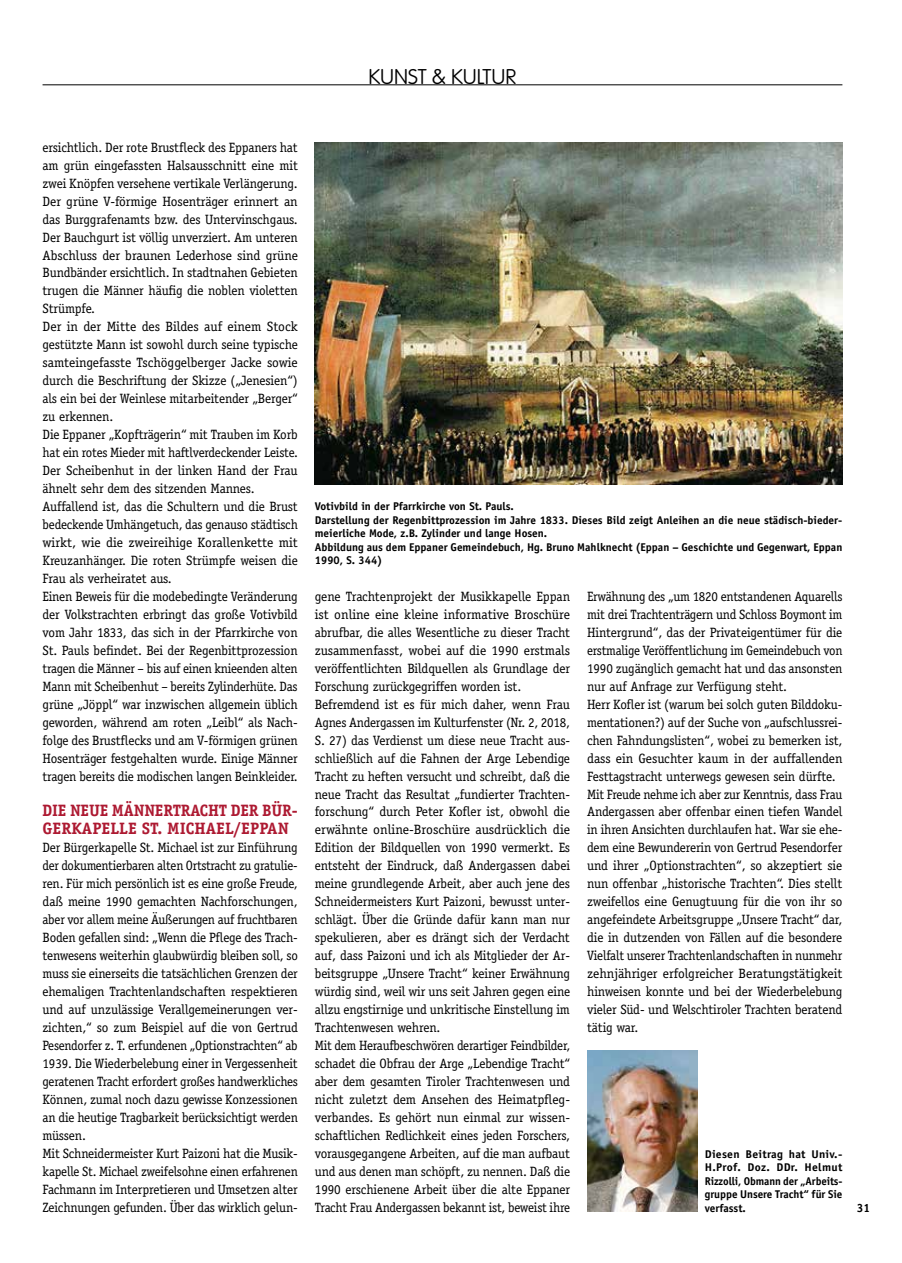
<style>
.page{position:relative;width:902px;height:1263px;background:#fff}
.page>*{position:absolute;margin:0;border:0;box-sizing:border-box;transform-origin:0 0}
.t1{font:100 21px "VAG Rounded";color:#000}
.t2{font:700 16.5px/18px "Officina Serif";letter-spacing:-.01em;color:#ad1931}
.t3{font:13.5px/18px "Officina Serif Std";letter-spacing:-.01em;color:#000}
.t4{font:13.5px/18px "Officina Serif Std";letter-spacing:-.01em;color:#000;scale:.96 1}
.t5{font:700 12px "Officina Serif";color:#000}
.t6{font:700 11.25px/13.5px "Officina Sans Std";color:#000}
.t7{font:700 11.25px/13.5px "Officina Sans Std";color:#000;text-align:justify;scale:1.04 1}
</style>
<div class="page">
<hr style="left:43px;top:85px;width:799px;height:1px;background:#000">
<img style="left:587px;top:1051px;width:110px;height:161px">
<img style="left:315px;top:142px;width:527px;height:342px">
<h1 class="t1" style="left:368px;top:65px;width:149px">KUNST &amp; KULTUR</h1>
<p class="t3" style="left:43px;top:138px;width:257px">ersichtlich. Der rote Brustfleck des Eppaners hat am grün eingefassten Halsausschnitt eine mit zwei Knöpfen versehene vertikale Verlängerung.<br>Der grüne V-förmige Hosenträger erinnert an das Burggrafenamts bzw. des Untervinschgaus.<br>Der Bauchgurt ist völlig unverziert. Am unteren Abschluss der braunen Lederhose sind grüne Bundbänder ersichtlich. In stadtnahen Gebieten trugen die Männer häufig die noblen violetten Strümpfe.<br>Der in der Mitte des Bildes auf einem Stock gestützte Mann ist sowohl durch seine typische samteingefasste Tschöggelberger Jacke sowie durch die Beschriftung der Skizze („Jenesien“) als ein bei der Weinlese mitarbeitender „Berger“ zu erkennen.<br>Die Eppaner „Kopfträgerin“ mit Trauben im Korb hat ein rotes Mieder mit haftlverdeckender Leiste.<br>Der Scheibenhut in der linken Hand der Frau ähnelt sehr dem des sitzenden Mannes.<br>Auffallend ist, das die Schultern und die Brust bedeckende Umhängetuch, das genauso städtisch wirkt, wie die zweireihige Korallenkette mit Kreuzanhänger. Die roten Strümpfe weisen die Frau als verheiratet aus.<br>Einen Beweis für die modebedingte Veränderung der Volkstrachten erbringt das große Votivbild vom Jahr 1833, das sich in der Pfarrkirche von St. Pauls befindet. Bei der Regenbittprozession tragen die Männer – bis auf einen knieenden alten Mann mit Scheibenhut – bereits Zylinderhüte. Das grüne „Jöppl“ war inzwischen allgemein üblich geworden, während am roten „Leibl“ als Nach&shy;folge des Brustflecks und am V-förmigen grünen Hosenträger festgehalten wurde. Einige Männer tragen bereits die modischen langen Beinkleider.</p>
<p class="t2" style="left:43px;top:802px;width:257px">DIE NEUE MÄNNERTRACHT DER BÜR-<br>GERKAPELLE ST. MICHAEL/EPPAN</p>
<p class="t3" style="left:43px;top:839px;width:257px">Der Bürgerkapelle St. Michael ist zur Einführung der dokumentierbaren alten Ortstracht zu gratulie&shy;ren. Für mich persönlich ist es eine große Freude, daß meine 1990 gemachten Nachforschungen, aber vor allem meine Äußerungen auf fruchtbaren Boden gefallen sind: „Wenn die Pflege des Trach&shy;tenwesens weiterhin glaubwürdig bleiben soll, so muss sie einerseits die tatsächlichen Grenzen der ehemaligen Trachtenlandschaften respektieren und auf unzulässige Verallgemeinerungen ver&shy;zichten,“ so zum Beispiel auf die von Gertrud Pesendorfer z. T. erfundenen „Optionstrachten“ ab 1939. Die Wiederbelebung einer in Vergessenheit geratenen Tracht erfordert großes handwerkliches Können, zumal noch dazu gewisse Konzessionen an die heutige Tragbarkeit berücksichtigt werden müssen.<br>Mit Schneidermeister Kurt Paizoni hat die Musik&shy;kapelle St. Michael zweifelsohne einen erfahrenen Fachmann im Interpretieren und Umsetzen alter Zeichnungen gefunden. Über das wirklich gelun-</p>
<p class="t6" style="left:315px;top:500px;width:529px">Votivbild in der Pfarrkirche von St. Pauls.<br>Darstellung der Regenbittprozession im Jahre 1833. Dieses Bild zeigt Anleihen an die neue städisch-bieder&shy;meierliche Mode, z.B. Zylinder und lange Hosen.<br>Abbildung aus dem Eppaner Gemeindebuch, Hg. Bruno Mahlknecht (Eppan – Geschichte und Gegenwart, Eppan 1990, S. 344)</p>
<p class="t3" style="left:315px;top:587px;width:257px">gene Trachtenprojekt der Musikkapelle Eppan ist online eine kleine informative Broschüre abrufbar, die alles Wesentliche zu dieser Tracht zusammenfasst, wobei auf die 1990 erstmals veröffentlichten Bildquellen als Grundlage der Forschung zurückgegriffen worden ist.<br>Befremdend ist es für mich daher, wenn Frau Agnes Andergassen im Kulturfenster (Nr. 2, 2018, S. 27) das Verdienst um diese neue Tracht aus&shy;schließlich auf die Fahnen der Arge Lebendige Tracht zu heften versucht und schreibt, daß die neue Tracht das Resultat „fundierter Trachten&shy;forschung“ durch Peter Kofler ist, obwohl die erwähnte online-Broschüre ausdrücklich die Edition der Bildquellen von 1990 vermerkt. Es entsteht der Eindruck, daß Andergassen dabei meine grundlegende Arbeit, aber auch jene des Schneidermeisters Kurt Paizoni, bewusst unter&shy;schlägt. Über die Gründe dafür kann man nur spekulieren, aber es drängt sich der Verdacht auf, dass Paizoni und ich als Mitglieder der Ar&shy;beitsgruppe „Unsere Tracht“ keiner Erwähnung würdig sind, weil wir uns seit Jahren gegen eine allzu engstirnige und unkritische Einstellung im Trachtenwesen wehren.<br>Mit dem Heraufbeschwören derartiger Feindbilder, schadet die Obfrau der Arge „Lebendige Tracht“ aber dem gesamten Tiroler Trachtenwesen und nicht zuletzt dem Ansehen des Heimatpfleg&shy;verbandes. Es gehört nun einmal zur wissen&shy;schaftlichen Redlichkeit eines jeden Forschers, vorausgegangene Arbeiten, auf die man aufbaut und aus denen man schöpft, zu nennen. Daß die 1990 erschienene Arbeit über die alte Eppaner Tracht Frau Andergassen bekannt ist, beweist ihre</p>
<p class="t4" style="left:587px;top:587px;width:267px">Erwähnung des „um 1820 entstandenen Aquarells mit drei Trachtenträgern und Schloss Boymont im Hintergrund“, das der Privateigentümer für die erstmalige Veröffentlichung im Gemeindebuch von 1990 zugänglich gemacht hat und das ansonsten nur auf Anfrage zur Verfügung steht.<br>Herr Kofler ist (warum bei solch guten Bilddoku&shy;mentationen?) auf der Suche von „aufschlussrei&shy;chen Fahndungslisten“, wobei zu bemerken ist, dass ein Gesuchter kaum in der auffallenden Festtagstracht unterwegs gewesen sein dürfte.<br>Mit Freude nehme ich aber zur Kenntnis, dass Frau Andergassen aber offenbar einen tiefen Wandel in ihren Ansichten durchlaufen hat. War sie ehe&shy;dem eine Bewundererin von Gertrud Pesendorfer und ihrer „Optionstrachten“, so akzeptiert sie nun offenbar „historische Trachten“. Dies stellt zweifellos eine Genugtuung für die von ihr so angefeindete Arbeitsgruppe „Unsere Tracht“ dar, die in dutzenden von Fällen auf die besondere Vielfalt unserer Trachtenlandschaften in nunmehr zehnjähriger erfolgreicher Beratungstätigkeit hinweisen konnte und bei der Wiederbelebung vieler Süd- und Welschtiroler Trachten beratend tätig war.</p>
<p class="t7" style="left:704px;top:1147px;width:134px">Diesen Beitrag hat Univ.- H.Prof. Doz. DDr. Helmut Rizzolli, Obmann der „Arbeits&shy;gruppe Unsere Tracht“ für Sie verfasst.</p>
<p class="t5" style="left:856px;top:1200px;width:15px">31</p>
</div>
